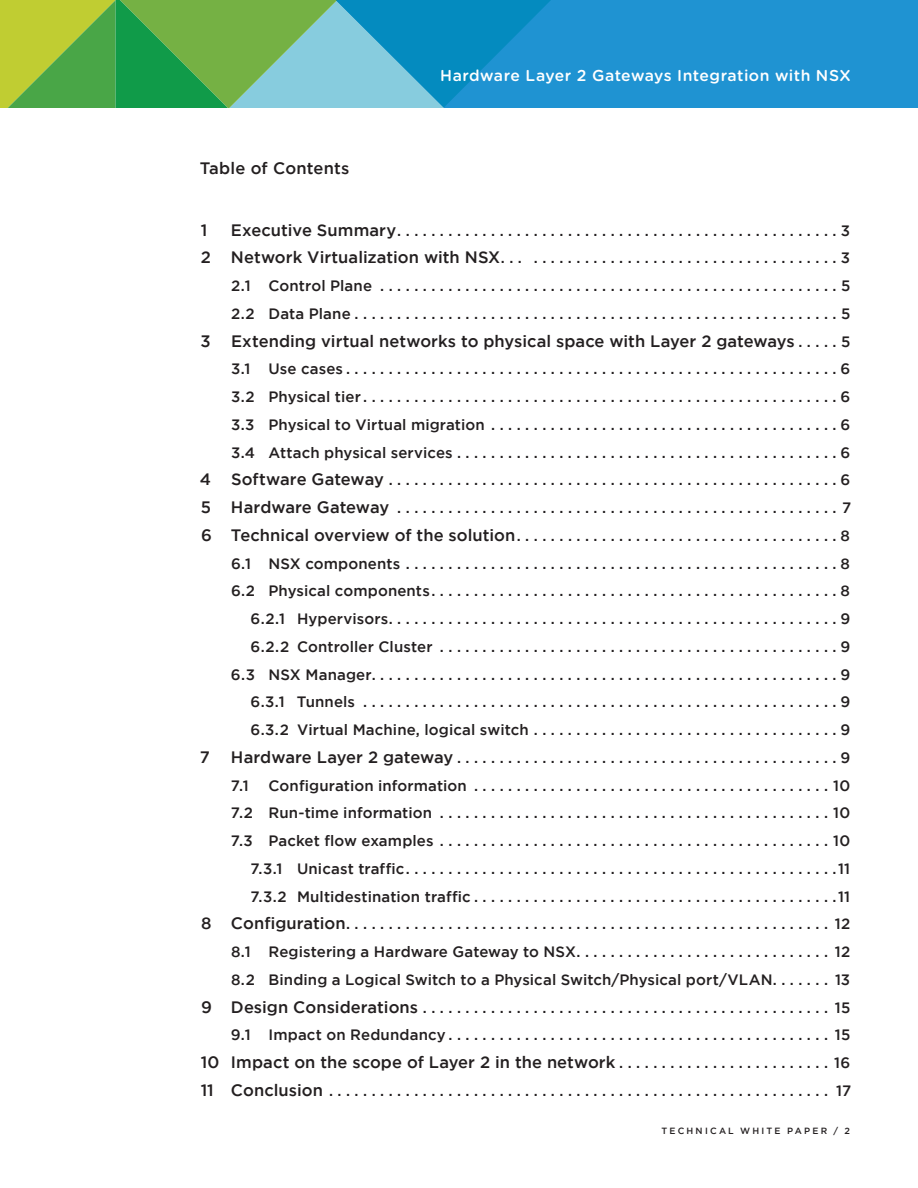
<style>
.page{position:relative;width:918px;height:1188px;background:#fff}
.page>*{position:absolute;margin:0;border:0;box-sizing:border-box;transform-origin:0 0}
.TOC_subhead{font:500 16.5px "Gotham";color:#231f20}
.TOC_head{font:500 16.5px "Gotham";letter-spacing:.01em;color:#231f20}
.t1{font:500 15.75px "Gotham Rounded";letter-spacing:.025em;color:#fff}
.TOC_subhead-2{font:500 15px "Gotham";letter-spacing:.005em;color:#231f20}
.Folio{font:500 9px "Gotham";letter-spacing:.245em;color:#231f20}
.s1{font-size:16.5px}
.s2{font-size:15px}
</style>
<div class="page">
<div style="left:564px;top:0;width:354px;height:108px;background:#1f93d2"></div>
<svg style="left:0;top:0;width:564px;height:108px;background:#53ab88"></svg>
<p class="TOC_head" style="left:200px;top:159px;width:151px">Table of Contents</p>
<p class="t1" style="left:440px;top:66px;width:412px">Hardware Layer 2 Gateways Integration with NSX</p>
<p class="TOC_subhead" style="left:201px;top:220px;width:8px">1</p>
<p class="TOC_subhead-2" style="left:231px;top:222px;width:621px"><span class="s1">Executive Summary</span> . . . . . . . . . . . . . . . . . . . . . . . . . . . . . . . . . . . . . . . . . . . . . . . . . . . . 3</p>
<p class="TOC_subhead-2" style="left:201px;top:249px;width:651px"><span class="s1">2 Network Virtualization with NSX</span>. . . . . . . . . . . . . . . . . . . . . . . . . . . . . . . . . . . . . . . 3</p>
<p class="TOC_subhead-2" style="left:231px;top:277px;width:621px">2.1 Control Plane . . . . . . . . . . . . . . . . . . . . . . . . . . . . . . . . . . . . . . . . . . . . . . . . . . . . . . 5</p>
<p class="TOC_subhead-2" style="left:231px;top:305px;width:621px">2. 2 Data Plane . . . . . . . . . . . . . . . . . . . . . . . . . . . . . . . . . . . . . . . . . . . . . . . . . . . . . . . . . 5</p>
<p class="TOC_subhead" style="left:201px;top:331px;width:651px">3 Extending virtual networks to physical space with Layer 2 gateways <span class="s2">. . . . . 5</span></p>
<p class="TOC_subhead-2" style="left:231px;top:360px;width:621px">3.1 Use cases . . . . . . . . . . . . . . . . . . . . . . . . . . . . . . . . . . . . . . . . . . . . . . . . . . . . . . . . . 6</p>
<p class="TOC_subhead-2" style="left:231px;top:388px;width:621px">3. 2 Physical tier . . . . . . . . . . . . . . . . . . . . . . . . . . . . . . . . . . . . . . . . . . . . . . . . . . . . . . . 6</p>
<p class="TOC_subhead-2" style="left:231px;top:416px;width:621px">3.3 Physical to Virtual migration . . . . . . . . . . . . . . . . . . . . . . . . . . . . . . . . . . . . . . . . 6</p>
<p class="TOC_subhead-2" style="left:231px;top:444px;width:621px">3.4 Attach physical services . . . . . . . . . . . . . . . . . . . . . . . . . . . . . . . . . . . . . . . . . . . . 6</p>
<p class="TOC_subhead-2" style="left:200px;top:471px;width:652px"><span class="s1">4 Software Gateway</span> . . . . . . . . . . . . . . . . . . . . . . . . . . . . . . . . . . . . . . . . . . . . . . . . . . . . 6</p>
<p class="TOC_subhead-2" style="left:201px;top:499px;width:652px"><span class="s1">5 Hardware Gateway</span> . . . . . . . . . . . . . . . . . . . . . . . . . . . . . . . . . . . . . . . . . . . . . . . . . . . . 7</p>
<p class="TOC_subhead-2" style="left:201px;top:527px;width:651px"><span class="s1">6 Technical overview of the solution</span> . . . . . . . . . . . . . . . . . . . . . . . . . . . . . . . . . . . . . 8</p>
<p class="TOC_subhead-2" style="left:231px;top:555px;width:621px">6.1 NSX components . . . . . . . . . . . . . . . . . . . . . . . . . . . . . . . . . . . . . . . . . . . . . . . . . . 8</p>
<p class="TOC_subhead-2" style="left:231px;top:582px;width:621px">6. 2 Physical components . . . . . . . . . . . . . . . . . . . . . . . . . . . . . . . . . . . . . . . . . . . . . . . 8</p>
<p class="TOC_subhead-2" style="left:250px;top:610px;width:601px">6. 2.1 Hypervisors . . . . . . . . . . . . . . . . . . . . . . . . . . . . . . . . . . . . . . . . . . . . . . . . . . . . 9</p>
<p class="TOC_subhead-2" style="left:250px;top:638px;width:601px">6. 2. 2 Controller Cluster . . . . . . . . . . . . . . . . . . . . . . . . . . . . . . . . . . . . . . . . . . . . . . 9</p>
<p class="TOC_subhead-2" style="left:231px;top:666px;width:621px">6.3 NSX Manager . . . . . . . . . . . . . . . . . . . . . . . . . . . . . . . . . . . . . . . . . . . . . . . . . . . . . . 9</p>
<p class="TOC_subhead-2" style="left:250px;top:693px;width:601px">6.3.1 Tunnels . . . . . . . . . . . . . . . . . . . . . . . . . . . . . . . . . . . . . . . . . . . . . . . . . . . . . . . 9</p>
<p class="TOC_subhead-2" style="left:250px;top:721px;width:601px">6.3. 2 Virtual Machine, logical switch . . . . . . . . . . . . . . . . . . . . . . . . . . . . . . . . . . . 9</p>
<p class="TOC_subhead" style="left:200px;top:748px;width:12px">7</p>
<p class="TOC_subhead-2" style="left:231px;top:749px;width:621px"><span class="s1">Hardware Layer 2 gateway</span> . . . . . . . . . . . . . . . . . . . . . . . . . . . . . . . . . . . . . . . . . . . . 9</p>
<p class="TOC_subhead-2" style="left:231px;top:777px;width:19px">7.1</p>
<p class="TOC_subhead-2" style="left:268px;top:777px;width:583px">Configuration information . . . . . . . . . . . . . . . . . . . . . . . . . . . . . . . . . . . . . . . . . . 10</p>
<p class="TOC_subhead-2" style="left:231px;top:804px;width:621px">7. 2 Run-time information . . . . . . . . . . . . . . . . . . . . . . . . . . . . . . . . . . . . . . . . . . . . . . 10</p>
<p class="TOC_subhead-2" style="left:231px;top:832px;width:621px">7.3 Packet flow examples . . . . . . . . . . . . . . . . . . . . . . . . . . . . . . . . . . . . . . . . . . . . . . 10</p>
<p class="TOC_subhead-2" style="left:250px;top:860px;width:601px">7.3.1 Unicast traffic . . . . . . . . . . . . . . . . . . . . . . . . . . . . . . . . . . . . . . . . . . . . . . . . . . 11</p>
<p class="TOC_subhead-2" style="left:250px;top:888px;width:601px">7.3.2 Multidestination traffic . . . . . . . . . . . . . . . . . . . . . . . . . . . . . . . . . . . . . . . . . . 11</p>
<p class="TOC_subhead-2" style="left:201px;top:915px;width:651px"><span class="s1">8 Configuration</span> . . . . . . . . . . . . . . . . . . . . . . . . . . . . . . . . . . . . . . . . . . . . . . . . . . . . . . . . . 12</p>
<p class="TOC_subhead-2" style="left:231px;top:943px;width:621px">8.1 Registering a Hardware Gateway to NSX . . . . . . . . . . . . . . . . . . . . . . . . . . . . . . 12</p>
<p class="TOC_subhead-2" style="left:231px;top:971px;width:621px">8. 2 Binding a Logical Switch to a Physical Switch/Physical port/VLAN . . . . . . . 13</p>
<p class="TOC_subhead-2" style="left:201px;top:999px;width:651px"><span class="s1">9 Design Considerations</span> . . . . . . . . . . . . . . . . . . . . . . . . . . . . . . . . . . . . . . . . . . . . . . . . 15</p>
<p class="TOC_subhead-2" style="left:231px;top:1026px;width:621px">9.1 Impact on Redundancy . . . . . . . . . . . . . . . . . . . . . . . . . . . . . . . . . . . . . . . . . . . . . 15</p>
<p class="TOC_subhead" style="left:201px;top:1053px;width:651px">10 Impact on the scope of Layer 2 in the network <span class="s2">. . . . . . . . . . . . . . . . . . . . . . . . . 16</span></p>
<p class="TOC_subhead-2" style="left:201px;top:1082px;width:652px"><span class="s1">11 Conclusion</span> . . . . . . . . . . . . . . . . . . . . . . . . . . . . . . . . . . . . . . . . . . . . . . . . . . . . . . . . . . . 17</p>
<p class="Folio" style="left:662px;top:1126px;width:190px">TECHNICAL WHITE PAPER / 2</p>
</div>
